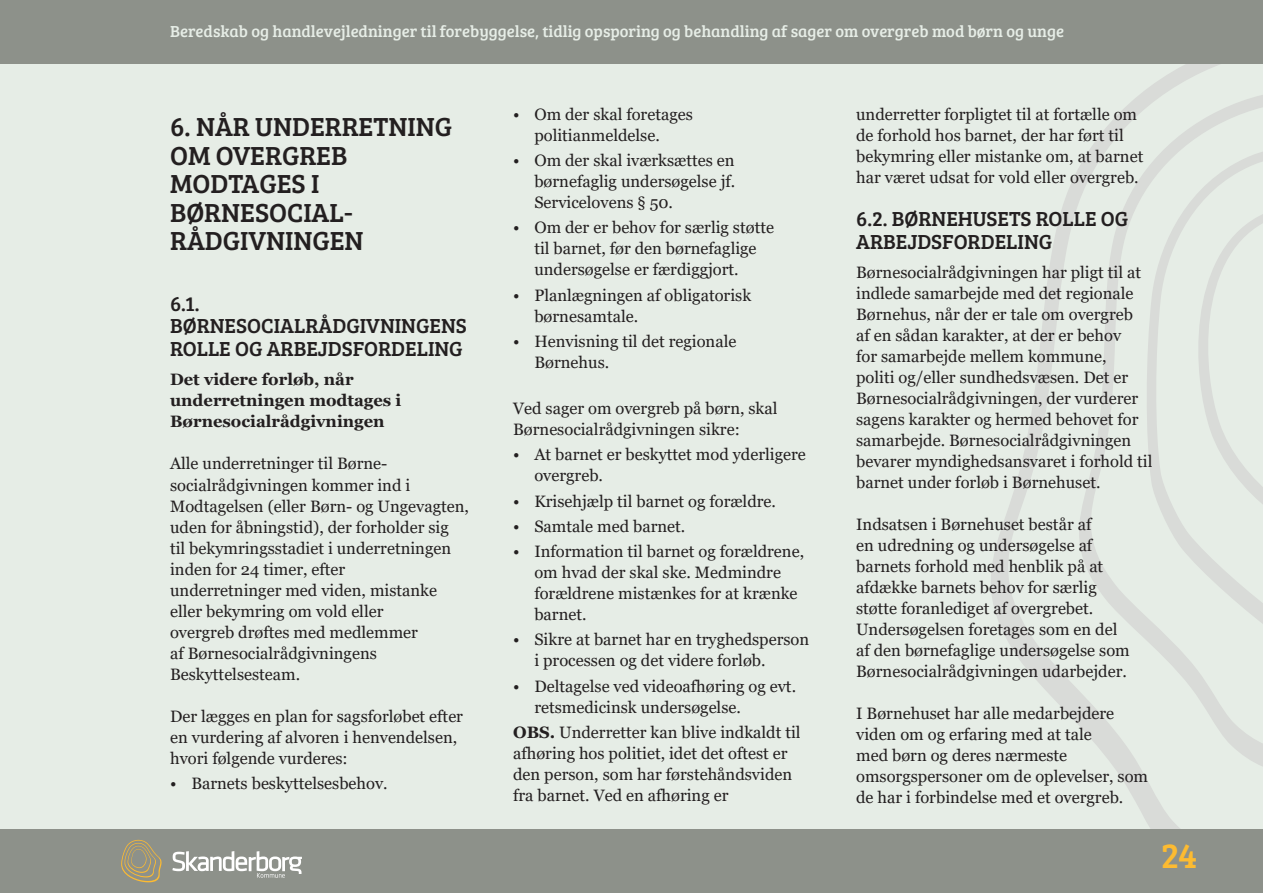
<style>
.page{position:relative;width:1263px;height:893px;background:#e6ede6}
.page>*{position:absolute;margin:0;border:0;box-sizing:border-box;transform-origin:0 0}
.t1{font:36px "Bree Serif";color:#fdbb31}
.Overskrift_1{font:27px/28.5px "Bree Serif";color:#231f20}
.Overskrift_2{font:21px/22.5px "Bree Serif";color:#231f20}
.brødtekst{font:16.5px/21px "Georgia";color:#231f20}
.Overskrift_3{font:16.5px/21px "Georgia";color:#231f20}
.t2{font:16.5px "Bree Serif";color:#e6ede6}
.Punktopstilling{font:16.5px/21px "Georgia";color:#231f20}
.Overskrift_3-2{font:700 16.5px/21px "Georgia";color:#231f20}
.s1{font-weight:700}
</style>
<div class="page">
<svg style="left:991px;top:64px;width:229px;height:765px"></svg>
<svg style="left:1069px;top:81px;width:194px;height:703px"></svg>
<svg style="left:1145px;top:100px;width:118px;height:563px"></svg>
<div style="left:0;top:829px;width:1263px;height:64px;background:#8d918a"></div>
<svg style="left:121px;top:840px;width:41px;height:42px"></svg>
<svg style="left:172px;top:851px;width:130px;height:27px"></svg>
<div style="left:0;top:0;width:1263px;height:64px;background:#8d918a"></div>
<p class="t2" style="left:170px;top:20px;width:895px">Beredskab og handlevejledninger til forebyggelse, tidlig opsporing og behandling af sager om overgreb mod børn og unge</p>
<p class="Overskrift_1" style="left:170px;top:111px;width:283px">6. NÅR UNDERRETNING<br>OM OVERGREB<br>MODTAGES I<br>BØRNESOCIAL-<br>RÅDGIVNINGEN</p>
<p class="Overskrift_2" style="left:170px;top:291px;width:298px">6.1.<br>BØRNESOCIALRÅDGIVNINGENS<br>ROLLE OG ARBEJDSFORDELING</p>
<p class="Overskrift_3-2" style="left:170px;top:369px;width:233px">Det videre forløb, når underretningen modtages i<br>Børnesocialrådgivningen</p>
<p class="Overskrift_3" style="left:170px;top:454px;width:300px">Alle underretninger til Børne&shy;socialrådgivningen kommer ind i Modtagelsen (eller Børn- og Ungevagten, uden for åbningstid), der forholder sig<br>til bekymringsstadiet i underretningen inden for 24 timer, efter</p>
<p class="Overskrift_3" style="left:170px;top:580px;width:269px">underretninger med viden, mistanke eller bekymring om vold eller overgreb drøftes med medlemmer<br>af Børnesocialrådgivningens<br>Beskyttelsesteam.</p>
<p class="Punktopstilling" style="left:170px;top:706px;width:294px">Der lægges en plan for sagsforløbet efter en vurdering af alvoren i henvendelsen, hvori følgende vurderes:</p>
<p class="brødtekst" style="left:170px;top:773px;width:219px">• Barnets beskyttelsesbehov.</p>
<p class="brødtekst" style="left:534px;top:104px;width:160px;text-indent:-21px">• Om der skal foretages politianmeldelse.</p>
<p class="brødtekst" style="left:534px;top:150px;width:202px;text-align:justify;text-indent:-21px">• Om der skal iværksættes en børnefaglig undersøgelse jf.<br>Servicelovens § 50.</p>
<p class="brødtekst" style="left:534px;top:218px;width:241px;text-indent:-21px">• Om der er behov for særlig støtte til barnet, før den børnefaglige undersøgelse er færdiggjort.</p>
<p class="brødtekst" style="left:534px;top:285px;width:218px;text-indent:-21px">• Planlægningen af obligatorisk børnesamtale.</p>
<p class="brødtekst" style="left:534px;top:331px;width:203px;text-indent:-21px">• Henvisning til det regionale<br>Børnehus.</p>
<p class="Overskrift_3" style="left:513px;top:398px;width:266px">Ved sager om overgreb på børn, skal<br>Børnesocialrådgivningen sikre:</p>
<p class="brødtekst" style="left:534px;top:445px;width:273px;text-indent:-21px">• At barnet er beskyttet mod yderligere overgreb.</p>
<p class="brødtekst" style="left:513px;top:491px;width:264px">• Krisehjælp til barnet og forældre.</p>
<p class="brødtekst" style="left:513px;top:516px;width:174px">• Samtale med barnet.</p>
<p class="brødtekst" style="left:534px;top:541px;width:271px;text-indent:-21px">• Information til barnet og forældrene, om hvad der skal ske. Medmindre forældrene mistænkes for at krænke barnet.</p>
<p class="brødtekst" style="left:534px;top:630px;width:276px;text-indent:-21px">• Sikre at barnet har en tryghedsperson i processen og det videre forløb.</p>
<p class="brødtekst" style="left:534px;top:676px;width:263px;text-indent:-21px">• Deltagelse ved videoafhøring og evt. retsmedicinsk undersøgelse.</p>
<p class="brødtekst" style="left:513px;top:722px;width:289px"><span class="s1">OBS.</span> Underretter kan blive indkaldt til afhøring hos politiet, idet det oftest er den person, som har førstehåndsviden fra barnet. Ved en afhøring er</p>
<p class="brødtekst" style="left:856px;top:104px;width:289px">underretter forpligtet til at fortælle om de forhold hos barnet, der har ført til bekymring eller mistanke om, at barnet har været udsat for vold eller overgreb.</p>
<p class="Overskrift_2" style="left:856px;top:207px;width:273px">6.2. BØRNEHUSETS ROLLE OG<br>ARBEJDSFORDELING</p>
<p class="brødtekst" style="left:856px;top:263px;width:298px">Børnesocialrådgivningen har pligt til at indlede samarbejde med det regionale Børnehus, når der er tale om overgreb<br>af en sådan karakter, at der er behov<br>for samarbejde mellem kommune,<br>politi og/eller sundhedsvæsen. Det er Børnesocialrådgivningen, der vurderer sagens karakter og hermed behovet for samarbejde. Børnesocialrådgivningen bevarer myndighedsansvaret i forhold til barnet under forløb i Børnehuset.</p>
<p class="brødtekst" style="left:856px;top:515px;width:275px">Indsatsen i Børnehuset består af<br>en udredning og undersøgelse af barnets forhold med henblik på at afdække barnets behov for særlig støtte foranlediget af overgrebet.<br>Undersøgelsen foretages som en del af den børnefaglige undersøgelse som Børnesocialrådgivningen udarbejder.</p>
<p class="brødtekst" style="left:856px;top:704px;width:293px">I Børnehuset har alle medarbejdere viden om og erfaring med at tale<br>med børn og deres nærmeste omsorgspersoner om de oplevelser, som de har i forbindelse med et overgreb.</p>
<h1 class="t1" style="left:1161px;top:829px;width:38px">24</h1>
</div>
